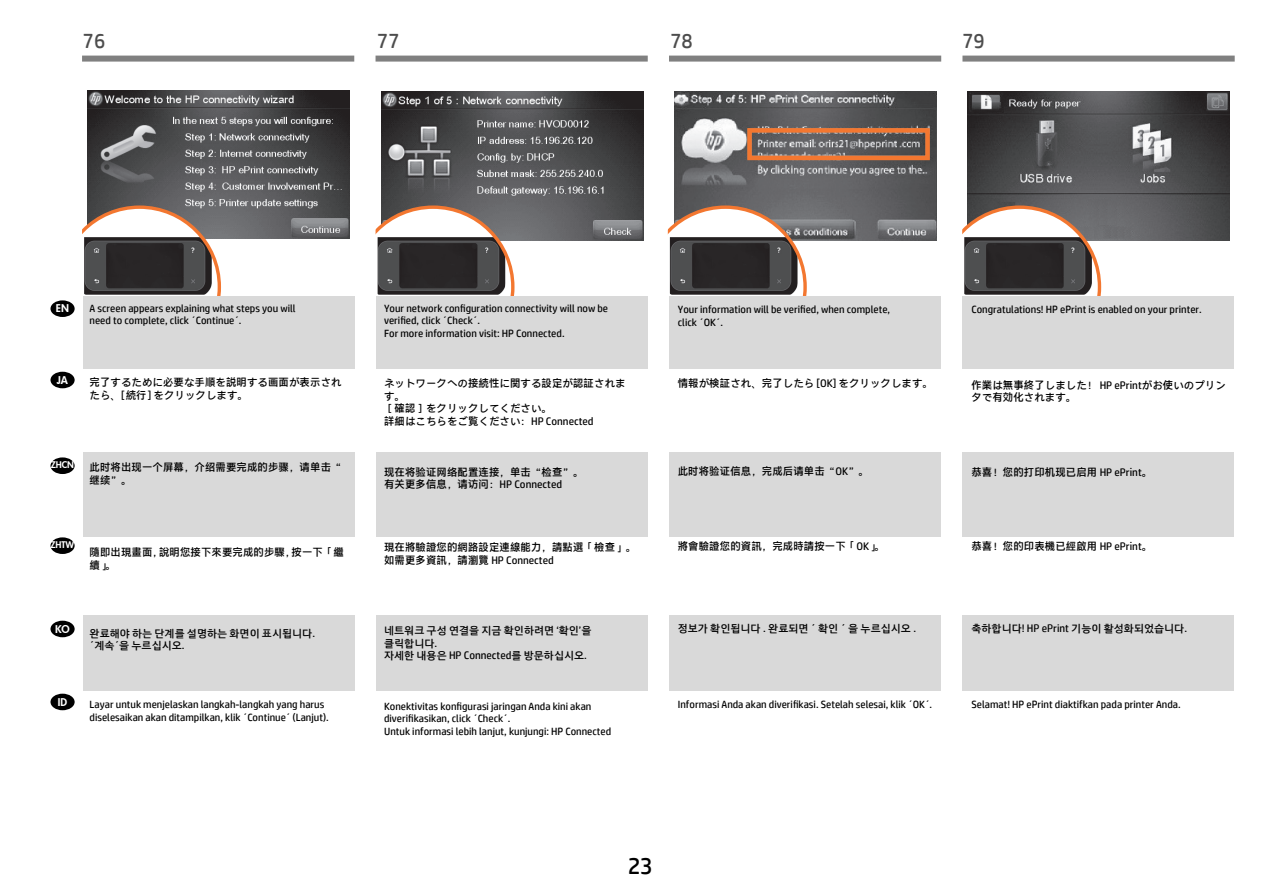
<style>
.page{position:relative;width:1262px;height:894px;background:#fff}
.page>*{position:absolute;margin:0;border:0;box-sizing:border-box;transform-origin:0 0}
.t1{font:24px "HP Simplified";color:#000}
.t2{font:21px "HP Simplified";color:#4d4d4d}
.t3{font:10.5px/12.6px "HP Simplified";color:#000}
.t4{font:10.5px/12.6px "HP Simplified Hans";color:#000}
.t5{font:10.5px/12.6px "HP Simplified Hangeul";color:#000}
.t6{font:10.5px "Futura Hv";letter-spacing:-.01em;color:#fff}
.t7{font:9px "Futura Hv";letter-spacing:-.01em;color:#fff}
</style>
<div class="page">
<img style="left:88px;top:90px;width:261px;height:148px">
<img style="left:381px;top:92px;width:262px;height:148px">
<img style="left:675px;top:92px;width:262px;height:148px">
<svg style="left:82px;top:204px;width:141px;height:92px"></svg>
<svg style="left:375px;top:204px;width:141px;height:92px"></svg>
<svg style="left:668px;top:204px;width:140px;height:92px"></svg>
<div style="left:747px;top:128px;width:183px;height:32px;border:4px solid #f37730"></div>
<img style="left:967px;top:92px;width:262px;height:148px">
<svg style="left:962px;top:204px;width:141px;height:92px"></svg>
<div style="left:83px;top:296px;width:271px;height:72px;background:#d9d9d9"></div>
<div style="left:83px;top:452px;width:271px;height:84px;background:#d9d9d9"></div>
<div style="left:83px;top:615px;width:271px;height:75px;background:#d9d9d9"></div>
<div style="left:376px;top:296px;width:272px;height:72px;background:#d9d9d9"></div>
<div style="left:376px;top:452px;width:272px;height:84px;background:#d9d9d9"></div>
<div style="left:376px;top:615px;width:272px;height:75px;background:#d9d9d9"></div>
<div style="left:669px;top:296px;width:272px;height:72px;background:#d9d9d9"></div>
<div style="left:962px;top:296px;width:272px;height:72px;background:#d9d9d9"></div>
<div style="left:669px;top:452px;width:272px;height:84px;background:#d9d9d9"></div>
<div style="left:962px;top:452px;width:272px;height:84px;background:#d9d9d9"></div>
<div style="left:669px;top:615px;width:272px;height:75px;background:#d9d9d9"></div>
<div style="left:962px;top:615px;width:272px;height:75px;background:#d9d9d9"></div>
<div style="left:50px;top:300px;width:25px;height:17px;background:#000;border-radius:50%"></div>
<div style="left:50px;top:371px;width:25px;height:17px;background:#000;border-radius:50%"></div>
<div style="left:50px;top:693px;width:25px;height:17px;background:#000;border-radius:50%"></div>
<div style="left:50px;top:457px;width:25px;height:17px;background:#000;border-radius:50%"></div>
<div style="left:50px;top:537px;width:25px;height:17px;background:#000;border-radius:50%"></div>
<div style="left:50px;top:620px;width:25px;height:17px;background:#000;border-radius:50%"></div>
<div style="left:962px;top:56px;width:272px;height:6px;background:#808080"></div>
<div style="left:375px;top:56px;width:273px;height:6px;background:#808080"></div>
<div style="left:669px;top:56px;width:272px;height:6px;background:#808080"></div>
<div style="left:82px;top:56px;width:272px;height:6px;background:#808080"></div>
<h2 class="t2" style="left:83px;top:27px;width:24px">76</h2>
<h2 class="t2" style="left:377px;top:27px;width:24px">77</h2>
<h2 class="t2" style="left:670px;top:27px;width:24px">78</h2>
<h2 class="t2" style="left:962px;top:27px;width:24px">79</h2>
<p class="t6" style="left:56px;top:301px;width:15px">EN</p>
<p class="t3" style="left:90px;top:301px;width:207px">A screen appears explaining what steps you will need to complete, click ´Continue´.</p>
<p class="t3" style="left:384px;top:301px;width:226px">Your network configuration connectivity will now be verified, click ´Check´.<br>For more information visit: HP Connected.</p>
<p class="t3" style="left:678px;top:303px;width:214px">Your information will be verified, when complete, click ´OK´.</p>
<p class="t3" style="left:971px;top:303px;width:232px">Congratulations! HP ePrint is enabled on your printer.</p>
<p class="t6" style="left:57px;top:372px;width:12px">JA</p>
<p class="t4" style="left:90px;top:376px;width:253px">完了するために必要な手順を説明する画面が表示されたら、[続行] をクリックします。</p>
<p class="t4" style="left:384px;top:377px;width:243px">ネットワークへの接続性に関する設定が認証されます。<br>［確認］をクリックしてください。<br>詳細はこちらをご覧ください：HP Connected</p>
<p class="t4" style="left:678px;top:377px;width:257px">情報が検証され、完了したら [OK] をクリックします。</p>
<p class="t4" style="left:971px;top:378px;width:256px">作業は無事終了しました！ HP ePrintがお使いのプリンタで有効化されます。</p>
<p class="t7" style="left:51px;top:459px;width:25px">ZHCN</p>
<p class="t4" style="left:90px;top:461px;width:253px">此时将出现一个屏幕，介绍需要完成的步骤，请单击“继续”。</p>
<p class="t4" style="left:384px;top:465px;width:201px">现在将验证网络配置连接，单击“检查”。有关更多信息，请访问：HP Connected</p>
<p class="t4" style="left:678px;top:465px;width:193px">此时将验证信息，完成后请单击“OK”。</p>
<p class="t4" style="left:971px;top:466px;width:182px">恭喜！您的打印机现已启用 HP ePrint。</p>
<p class="t7" style="left:50px;top:538px;width:25px">ZHTW</p>
<p class="t4" style="left:90px;top:546px;width:256px">隨即出現畫面，說明您接下來要完成的步驟，按一下「繼續」。</p>
<p class="t4" style="left:384px;top:541px;width:253px">現在將驗證您的網路設定連線能力，請點選「檢查」。如需更多資訊，請瀏覽 HP Connected</p>
<p class="t4" style="left:678px;top:540px;width:208px">將會驗證您的資訊，完成時請按一下「OK」。</p>
<p class="t4" style="left:971px;top:539px;width:182px">恭喜！您的印表機已經啟用 HP ePrint。</p>
<p class="t6" style="left:55px;top:621px;width:16px">KO</p>
<p class="t5" style="left:90px;top:626px;width:227px">완료해야 하는 단계를 설명하는 화면이 표시됩니다. ´계속´을 누르십시오.</p>
<p class="t5" style="left:384px;top:623px;width:209px">네트워크 구성 연결을 지금 확인하려면 ‘확인’을 클릭합니다.<br>자세한 내용은 HP Connected를 방문하십시오.</p>
<p class="t5" style="left:678px;top:621px;width:240px">정보가 확인됩니다 . 완료되면 ´ 확인 ´ 을 누르십시오 .</p>
<p class="t5" style="left:971px;top:621px;width:217px">축하합니다! HP ePrint 기능이 활성화되었습니다.</p>
<p class="t6" style="left:58px;top:694px;width:11px">ID</p>
<p class="t3" style="left:90px;top:697px;width:241px">Layar untuk menjelaskan langkah-langkah yang harus diselesaikan akan ditampilkan, klik ´Continue´ (Lanjut).</p>
<p class="t3" style="left:384px;top:699px;width:229px">Konektivitas konfigurasi jaringan Anda kini akan diverifikasikan, click ´Check´.<br>Untuk informasi lebih lanjut, kunjungi: HP Connected</p>
<p class="t3" style="left:678px;top:698px;width:256px">Informasi Anda akan diverifikasi. Setelah selesai, klik ´OK´.</p>
<p class="t3" style="left:971px;top:697px;width:211px">Selamat! HP ePrint diaktifkan pada printer Anda.</p>
<h1 class="t1" style="left:628px;top:849px;width:26px">23</h1>
</div>
